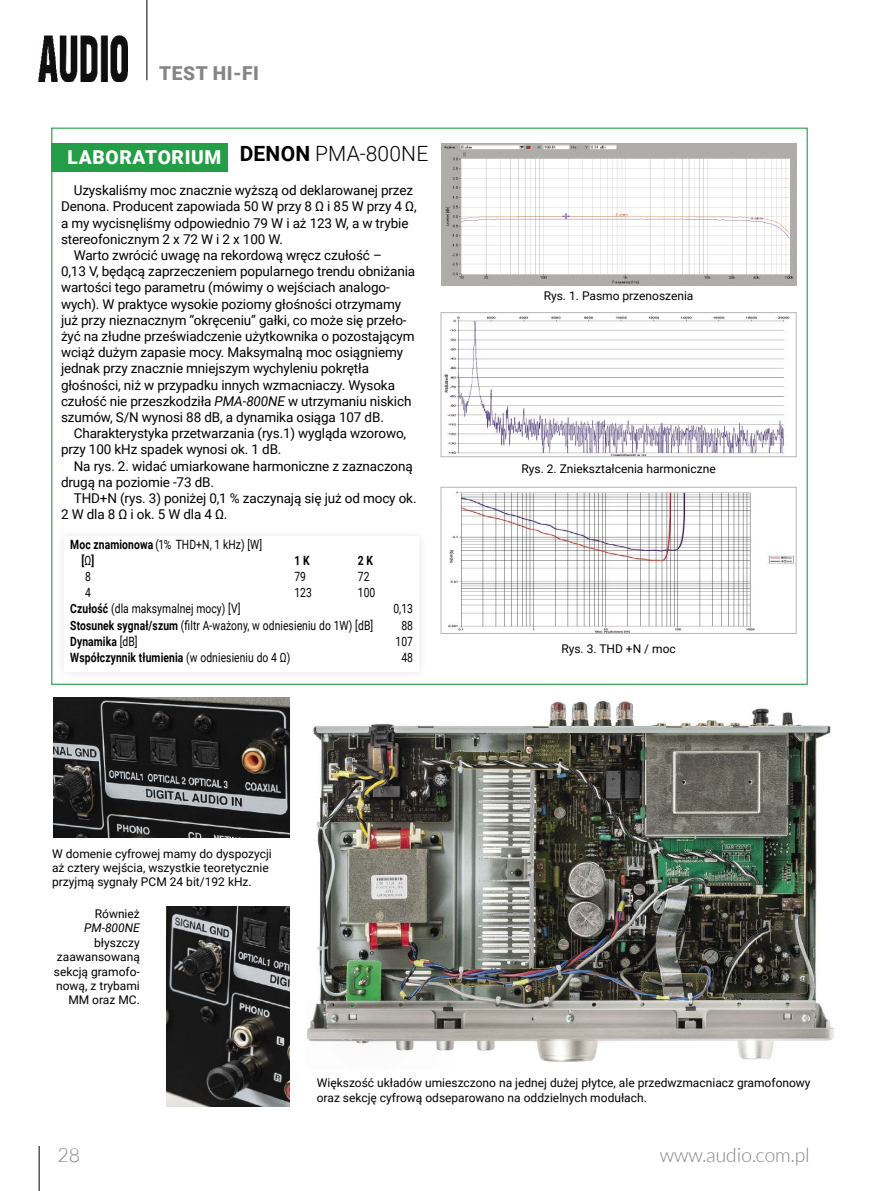
<style>
.page{position:relative;width:893px;height:1191px;background:#fff}
.page>*{position:absolute;margin:0;border:0;box-sizing:border-box;transform-origin:0 0}
.t1{font:300 19.5px "Lato";color:#858585}
.t2{font:900 19.2px "Roboto";letter-spacing:.035em;color:#fff}
.t3{font:900 19.2px "Roboto";letter-spacing:.035em;color:#858585}
.t4{font:13.5px "Roboto";letter-spacing:-.01em;color:#000}
.t5{font:12.75px/16.2px "Roboto";letter-spacing:.01em;color:#000;scale:.81 1}
.t6{font:700 12.75px "Roboto";letter-spacing:.01em;color:#000;scale:.81 1}
.t7{font:12px/14.4px "Roboto";color:#000}
.t8{font:italic 12px "Roboto";color:#000}
.s1{font-style:italic}
.s2{font-weight:700}
.s3{font-weight:400}
</style>
<div class="page">
<hr style="left:147px;top:0;width:1px;height:80px;background:#000">
<img style="left:39px;top:35px;width:89px;height:46px">
<hr style="left:39px;top:1145px;width:1px;height:46px;background:#000">
<div style="left:51px;top:143px;width:177px;height:28px;background:#239e46"></div>
<img style="left:448px;top:491px;width:346px;height:140px">
<div style="left:441px;top:487px;width:355px;height:146px;border:1px solid #b6b6b6"></div>
<img style="left:444px;top:316px;width:346px;height:139px">
<div style="left:441px;top:312px;width:355px;height:145px;border:1px solid #b6b6b6"></div>
<img style="left:441px;top:143px;width:355px;height:143px">
<img style="left:167px;top:906px;width:122px;height:201px">
<img style="left:53px;top:697px;width:236px;height:141px">
<img style="left:307px;top:701px;width:527px;height:361px">
<h2 class="t3" style="left:159px;top:60px;width:101px">TEST HI-FI</h2>
<h2 class="t2" style="left:67px;top:144px;width:362px">LABORATORIUM <sup>DENON</sup> <sup>PMA-800NE</sup></h2>
<p class="t4" style="left:74px;top:181px;width:341px">Uzyskaliśmy moc znacznie wyższą od deklarowanej przez</p>
<p class="t4" style="left:61px;top:197px;width:357px">Denona. Producent zapowiada 50 W przy 8 Ω i 85 W przy 4 Ω,</p>
<p class="t4" style="left:61px;top:213px;width:349px">a my wycisnęliśmy odpowiednio 79 W i aż 123 W, a w trybie</p>
<p class="t4" style="left:61px;top:229px;width:224px">stereofonicznym 2 x 72 W i 2 x 100 W.</p>
<p class="t4" style="left:74px;top:246px;width:310px">Warto zwrócić uwagę na rekordową wręcz czułość –</p>
<p class="t4" style="left:61px;top:262px;width:356px">0,13 V, będącą zaprzeczeniem popularnego trendu obniżania</p>
<p class="t4" style="left:61px;top:278px;width:330px">wartości tego parametru (mówimy o wejściach analogo-</p>
<p class="t4" style="left:61px;top:294px;width:342px">wych). W praktyce wysokie poziomy głośności otrzymamy</p>
<p class="t4" style="left:61px;top:310px;width:347px">już przy nieznacznym “okręceniu” gałki, co może się przeło-</p>
<p class="t4" style="left:61px;top:327px;width:355px">żyć na złudne przeświadczenie użytkownika o pozostającym</p>
<p class="t4" style="left:61px;top:343px;width:344px">wciąż dużym zapasie mocy. Maksymalną moc osiągniemy</p>
<p class="t4" style="left:61px;top:359px;width:309px">jednak przy znacznie mniejszym wychyleniu pokrętła</p>
<p class="t4" style="left:61px;top:375px;width:335px">głośności, niż w przypadku innych wzmacniaczy. Wysoka</p>
<p class="t4" style="left:61px;top:391px;width:352px">czułość nie przeszkodziła <span class="s1">PMA-800NE</span> w utrzymaniu niskich</p>
<p class="t4" style="left:61px;top:408px;width:324px">szumów, S/N wynosi 88 dB, a dynamika osiąga 107 dB.</p>
<p class="t4" style="left:74px;top:424px;width:334px">Charakterystyka przetwarzania (rys.1) wygląda wzorowo,</p>
<p class="t4" style="left:61px;top:440px;width:222px">przy 100 kHz spadek wynosi ok. 1 dB.</p>
<p class="t4" style="left:74px;top:456px;width:340px">Na rys. 2. widać umiarkowane harmoniczne z zaznaczoną</p>
<p class="t4" style="left:61px;top:472px;width:155px">drugą na poziomie -73 dB.</p>
<p class="t4" style="left:74px;top:489px;width:344px">THD+N (rys. 3) poniżej 0,1 % zaczynają się już od mocy ok.</p>
<p class="t4" style="left:61px;top:505px;width:168px">2 W dla 8 Ω i ok. 5 W dla 4 Ω.</p>
<p class="t5" style="left:82px;top:535px;width:225px;text-indent:-11px"><span class="s2">Moc znamionowa</span> (1% THD+N, 1 kHz) [W] <span class="s2">[</span>Ω<span class="s2">]</span></p>
<p class="t6" style="left:294px;top:551px;width:20px">1 K</p>
<p class="t6" style="left:358px;top:551px;width:20px">2 K</p>
<p class="t5" style="left:85px;top:568px;width:9px">8</p>
<p class="t5" style="left:294px;top:568px;width:16px">79</p>
<p class="t5" style="left:358px;top:568px;width:16px">72</p>
<p class="t5" style="left:85px;top:584px;width:9px">4</p>
<p class="t5" style="left:294px;top:584px;width:23px">123</p>
<p class="t5" style="left:358px;top:584px;width:23px">100</p>
<p class="t5" style="left:70px;top:600px;width:212px"><span class="s2">Czu-łość</span> (dla maksymalnej mocy) [V]</p>
<p class="t5" style="left:393px;top:600px;width:26px">0,13</p>
<p class="t5" style="left:70px;top:616px;width:376px"><span class="s2">Sto-su-nek syg-nał/szum</span> (filtr A-ważony, w odniesieniu do 1W) [dB]</p>
<p class="t5" style="left:401px;top:616px;width:16px">88</p>
<p class="t6" style="left:70px;top:632px;width:85px">Dynamika <span class="s3">[dB]</span></p>
<p class="t5" style="left:395px;top:632px;width:23px">107</p>
<p class="t6" style="left:70px;top:648px;width:273px">Współ-czynnik tłu-mie-nia <span class="s3">(w odniesieniu do 4 Ω)</span></p>
<p class="t5" style="left:401px;top:649px;width:16px">48</p>
<p class="t7" style="left:52px;top:845px;width:221px">W domenie cyfrowej mamy do dyspozycji aż cztery wejścia, wszystkie teoretycznie przyjmą sygnały PCM 24 bit/192 kHz.</p>
<p class="t7" style="left:95px;top:906px;width:47px">Również</p>
<p class="t8" style="left:84px;top:919px;width:57px">PM-800NE</p>
<p class="t7" style="left:54px;top:935px;width:87px;text-align:right">błyszczy zaawansowaną sekcją gramofo&shy;nową, z trybami<br>MM oraz MC.</p>
<p class="t7" style="left:544px;top:288px;width:151px">Rys. 1. Pasmo przenoszenia</p>
<p class="t7" style="left:521px;top:461px;width:196px">Rys. 2. Zniekształcenia harmoniczne</p>
<p class="t7" style="left:561px;top:641px;width:116px">Rys. 3. THD +N / moc</p>
<p class="t7" style="left:317px;top:1075px;width:495px">Większość układów umieszczono na jednej dużej płytce, ale przedwzmacniacz gramofonowy oraz sekcję cyfrową odseparowano na oddzielnych modułach.</p>
<h1 class="t1" style="left:57px;top:1144px;width:24px">28</h1>
<h1 class="t1" style="left:660px;top:1144px;width:151px">www.audio.com.pl</h1>
</div>
